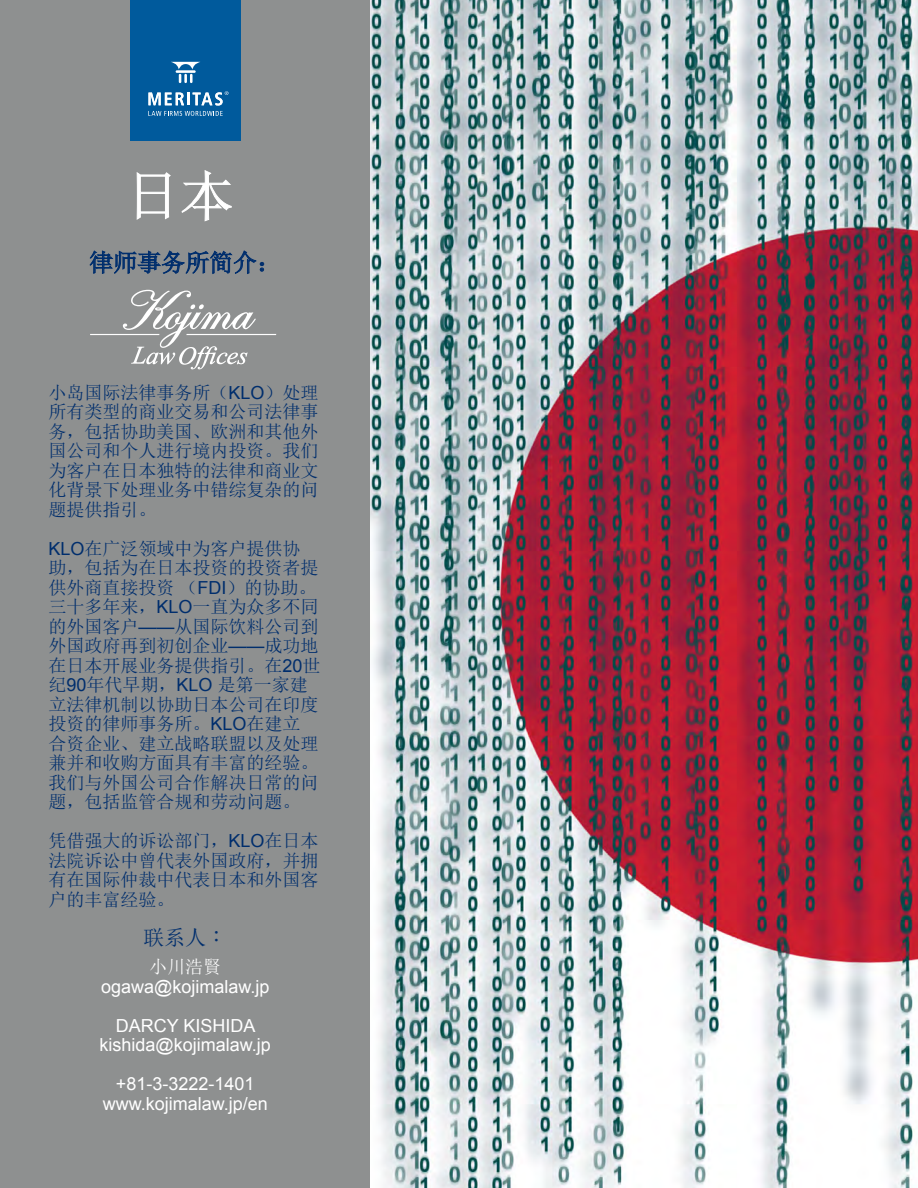
<style>
.page{position:relative;width:918px;height:1188px;background:#fff}
.page>*{position:absolute;margin:0;border:0;box-sizing:border-box;transform-origin:0 0}
.t1{font:54px "Sim Sun";color:#fff}
.t2{font:24px "Sim Sun";color:#002e6d}
.t3{font:21px "Sim Sun";color:#002e6d}
.t4{font:18px/19.5px "Sim Sun";color:#002e6d;text-align:justify}
.t5{font:18px/39px "Arial";color:#fff;text-align:center}
.t6{font:18px "Sim Sun";color:#fff}
.s1{font-family:"Arial"}
.s2{font-family:"DF Kai Shu SB Estd BF"}
</style>
<div class="page">
<div style="left:0;top:0;width:370px;height:1188px;background:#8e9090"></div>
<svg style="left:90px;top:250px;width:174px;height:24px"></svg>
<svg style="left:136px;top:172px;width:35px;height:48px"></svg>
<svg style="left:181px;top:170px;width:51px;height:52px"></svg>
<img style="left:370px;top:0;width:548px;height:1188px">
<div style="left:130px;top:0;width:111px;height:140px;background:#005a9c"></div>
<svg style="left:171px;top:62px;width:29px;height:21px"></svg>
<svg style="left:148px;top:111px;width:75px;height:5px"></svg>
<svg style="left:148px;top:91px;width:80px;height:14px"></svg>
<hr style="left:90px;top:334px;width:70px;height:1px;background:#fff">
<svg style="left:123px;top:290px;width:133px;height:79px"></svg>
<hr style="left:186px;top:334px;width:90px;height:1px;background:#fff">
<h1 class="t1" style="left:126px;top:169px;width:109px">日本</h1>
<h2 class="t2" style="left:89px;top:250px;width:194px">律师事务所简介：</h2>
<p class="t4" style="left:49px;top:383px;width:272px">小岛国际法律事务所（<span class="s1">KLO</span>）处理所有类型的商业交易和公司法律事务，包括协助美国、欧洲和其他外国公司和个人进行境内投资。我们为客户在日本独特的法律和商业文化背景下处理业务中错综复杂的问题提供指引。</p>
<p class="t4" style="left:49px;top:539px;width:274px;text-align:left"><span class="s1">KLO</span>在广泛领域中为客户提供协助，包括为在日本投资的投资者提供外商直接投资（<span class="s1">FDI</span>）的协助。三十多年来，<span class="s1">KLO</span>一直为众多不同的外国客户<span class="s1">——</span>从国际饮料公司到外国政府再到初创企业<span class="s1">——</span>成功地在日本开展业务提供指引。在<span class="s1">20</span>世纪<span class="s1">90</span>年代早期，<span class="s1">KLO</span> 是第一家建立法律机制以协助日本公司在印度投资的律师事务所。<span class="s1">KLO</span>在建立合资企业、建立战略联盟以及处理兼并和收购方面具有丰富的经验。我们与外国公司合作解决日常的问题，包括监管合规和劳动问题。</p>
<p class="t4" style="left:49px;top:831px;width:272px">凭借强大的诉讼部门，<span class="s1">KLO</span>在日本法院诉讼中曾代表外国政府，并拥有在国际仲裁中代表日本和外国客户的丰富经验。</p>
<p class="t3" style="left:143px;top:927px;width:86px">联系人<span class="s2">：</span></p>
<p class="t6" style="left:149px;top:958px;width:73px">小川浩賢</p>
<p class="t5" style="left:101px;top:967px;width:170px">ogawa@kojimalaw.jp<br>DARCY KISHIDA</p>
<p class="t5" style="left:100px;top:1026px;width:173px">kishida@kojimalaw.jp +81-3-3222-1401</p>
<p class="t5" style="left:103px;top:1084px;width:167px">www.kojimalaw.jp/en</p>
</div>
